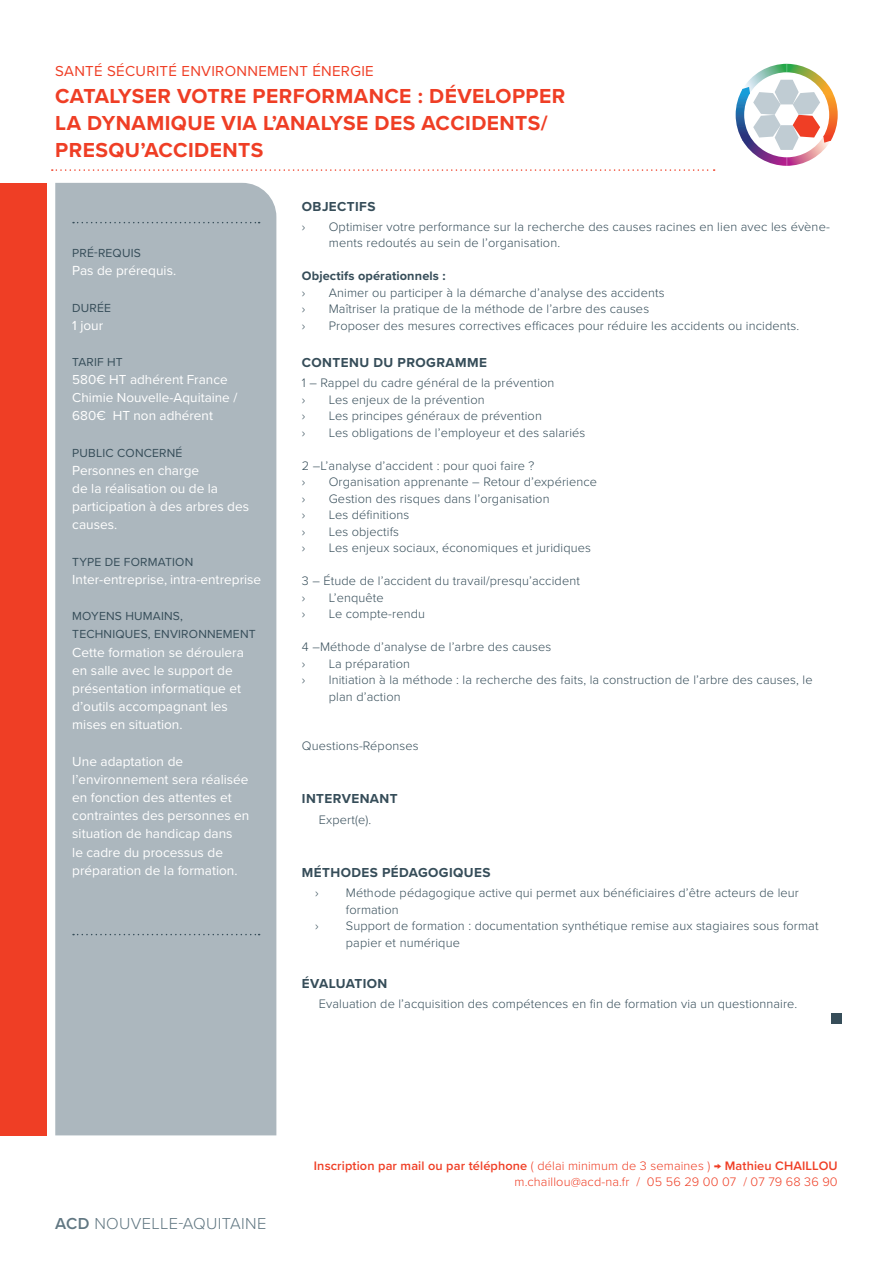
<style>
.page{position:relative;width:893px;height:1263px;background:#fff}
.page>*{position:absolute;margin:0;border:0;box-sizing:border-box;transform-origin:0 0}
.t1{font:700 21px/27px "Proxima Nova";letter-spacing:.02em;color:#ef3e25}
.t2{font:300 16.5px "Proxima Nova";letter-spacing:.02em;color:#617782}
.t3{font:15px "Proxima Nova";letter-spacing:.02em;color:#ef3e25}
.t4{font:13.65px/18.1px "Proxima Nova";color:#fff}
.t5{font:700 13.5px "Proxima Nova";letter-spacing:.03em;color:#364d59}
.t6{font:13.5px/18px "Proxima Nova";color:#fff}
.t7{font:300 12.75px/16.5px "Proxima Nova";letter-spacing:.01em;color:#364d59}
.TEXTE_COURANT_SANS_TAB{font:300 12.75px/16.5px "Proxima Nova";letter-spacing:.01em;color:#ef3e25;text-align:right}
.t8{font:700 12.75px "Proxima Nova";letter-spacing:.01em;color:#364d59}
.t9{font:12.15px/18.1px "Proxima Nova";letter-spacing:.015em;color:#364d59}
.t10{font:12px "Proxima Nova";letter-spacing:.015em;color:#364d59}
.s1{font-weight:600}
</style>
<div class="page">
<div style="left:0;top:183px;width:47px;height:952px;background:#ef3e25"></div>
<div style="left:55px;top:183px;width:221px;height:952px;background:#acb7be"></div>
<svg style="left:73px;top:222px;width:187px;height:1px"></svg>
<svg style="left:73px;top:934px;width:187px;height:1px"></svg>
<div style="left:831px;top:1013px;width:11px;height:11px;background:#364d59"></div>
<svg style="left:52px;top:169px;width:663px;height:2px"></svg>
<svg style="left:736px;top:64px;width:102px;height:102px"></svg>
<p class="t3" style="left:55px;top:59px;width:320px">SANTÉ SÉCURITÉ ENVIRONNEMENT ÉNERGIE</p>
<p class="t1" style="left:55px;top:82px;width:512px">CATALYSER VOTRE PERFORMANCE : DÉVELOPPER<br>LA DYNAMIQUE VIA L’ANALYSE DES ACCIDENTS/<br>PRESQU’ACCIDENTS</p>
<p class="t9" style="left:72px;top:244px;width:70px">PRÉ-REQUIS</p>
<p class="t4" style="left:72px;top:261px;width:105px">Pas de prérequis.</p>
<p class="t9" style="left:72px;top:298px;width:40px">DURÉE</p>
<p class="t4" style="left:72px;top:316px;width:33px">1 jour</p>
<p class="t10" style="left:72px;top:353px;width:52px">TARIF HT</p>
<p class="t6" style="left:72px;top:370px;width:167px">580€ HT adhérent France<br>Chimie Nouvelle-Aquitaine /<br>680€ HT non adhérent</p>
<p class="t9" style="left:72px;top:443px;width:112px">PUBLIC CONCERNÉ</p>
<p class="t4" style="left:72px;top:460px;width:178px">Personnes en charge<br>de la réalisation ou de la participation à des arbres des causes.</p>
<p class="t9" style="left:72px;top:552px;width:122px">TYPE DE FORMATION</p>
<p class="t4" style="left:72px;top:569px;width:190px">Inter-entreprise, intra-entreprise</p>
<p class="t9" style="left:72px;top:606px;width:185px">MOYENS HUMAINS,<br>TECHNIQUES, ENVIRONNEMENT</p>
<p class="t4" style="left:72px;top:642px;width:173px">Cette formation se déroulera en salle avec le support de présentation informatique et d’outils accompagnant les mises en situation.</p>
<p class="t4" style="left:72px;top:751px;width:179px">Une adaptation de l’environnement sera réalisée en fonction des attentes et contraintes des personnes en situation de handicap dans<br>le cadre du processus de préparation de la formation.</p>
<p class="t5" style="left:302px;top:196px;width:75px">OBJECTIFS</p>
<p class="t7" style="left:302px;top:218px;width:5px">›</p>
<p class="t7" style="left:329px;top:218px;width:503px">Optimiser votre performance sur la recherche des causes racines en lien avec les évène&shy;ments redoutés au sein de l’organisation.</p>
<p class="t8" style="left:302px;top:267px;width:145px">Objectifs opérationnels :</p>
<p class="t7" style="left:302px;top:284px;width:5px">›</p>
<p class="t7" style="left:329px;top:284px;width:337px">Animer ou participer à la démarche d’analyse des accidents</p>
<p class="t7" style="left:302px;top:300px;width:5px">›</p>
<p class="t7" style="left:329px;top:300px;width:322px">Maîtriser la pratique de la méthode de l’arbre des causes</p>
<p class="t7" style="left:302px;top:317px;width:5px">›</p>
<p class="t7" style="left:329px;top:317px;width:472px">Proposer des mesures correctives efficaces pour réduire les accidents ou incidents.</p>
<p class="t5" style="left:302px;top:352px;width:186px">CONTENU DU PROGRAMME</p>
<p class="t7" style="left:302px;top:374px;width:254px">1 – Rappel du cadre général de la prévention</p>
<p class="t7" style="left:302px;top:390px;width:5px">›</p>
<p class="t7" style="left:329px;top:390px;width:157px">Les enjeux de la prévention</p>
<p class="t7" style="left:302px;top:407px;width:5px">›</p>
<p class="t7" style="left:329px;top:407px;width:215px">Les principes généraux de prévention</p>
<p class="t7" style="left:302px;top:423px;width:5px">›</p>
<p class="t7" style="left:329px;top:423px;width:258px">Les obligations de l’employeur et des salariés</p>
<p class="t7" style="left:302px;top:456px;width:234px">2 –L’analyse d’accident : pour quoi faire ?</p>
<p class="t7" style="left:302px;top:473px;width:5px">›</p>
<p class="t7" style="left:329px;top:473px;width:270px">Organisation apprenante – Retour d’expérience</p>
<p class="t7" style="left:302px;top:489px;width:5px">›</p>
<p class="t7" style="left:329px;top:489px;width:222px">Gestion des risques dans l’organisation</p>
<p class="t7" style="left:302px;top:506px;width:5px">›</p>
<p class="t7" style="left:329px;top:506px;width:82px">Les définitions</p>
<p class="t7" style="left:302px;top:522px;width:5px">›</p>
<p class="t7" style="left:329px;top:522px;width:72px">Les objectifs</p>
<p class="t7" style="left:302px;top:539px;width:5px">›</p>
<p class="t7" style="left:329px;top:539px;width:264px">Les enjeux sociaux, économiques et juridiques</p>
<p class="t7" style="left:302px;top:572px;width:279px">3 – Étude de l’accident du travail/presqu’accident</p>
<p class="t7" style="left:302px;top:588px;width:5px">›</p>
<p class="t7" style="left:329px;top:588px;width:56px">L’enquête</p>
<p class="t7" style="left:302px;top:605px;width:5px">›</p>
<p class="t7" style="left:329px;top:605px;width:98px">Le compte-rendu</p>
<p class="t7" style="left:302px;top:638px;width:251px">4 –Méthode d’analyse de l’arbre des causes</p>
<p class="t7" style="left:302px;top:654px;width:5px">›</p>
<p class="t7" style="left:329px;top:654px;width:83px">La préparation</p>
<p class="t7" style="left:302px;top:671px;width:5px">›</p>
<p class="t7" style="left:329px;top:671px;width:485px">Initiation à la méthode : la recherche des faits, la construction de l’arbre des causes, le plan d’action</p>
<p class="t7" style="left:302px;top:737px;width:118px">Questions-Réponses</p>
<p class="t5" style="left:302px;top:789px;width:97px">INTERVENANT</p>
<p class="t7" style="left:319px;top:810px;width:54px">Expert(e).</p>
<p class="t5" style="left:302px;top:862px;width:190px">MÉTHODES PÉDAGOGIQUES</p>
<p class="t7" style="left:315px;top:884px;width:5px">›</p>
<p class="t7" style="left:346px;top:884px;width:455px">Méthode pédagogique active qui permet aux bénéficiaires d’être acteurs de leur formation</p>
<p class="t7" style="left:315px;top:917px;width:5px">›</p>
<p class="t7" style="left:346px;top:917px;width:474px">Support de formation : documentation synthétique remise aux stagiaires sous format papier et numérique</p>
<p class="t5" style="left:302px;top:973px;width:87px">ÉVALUATION</p>
<p class="t7" style="left:319px;top:995px;width:480px">Evaluation de l’acquisition des compétences en fin de formation via un questionnaire.</p>
<p class="t2" style="left:55px;top:1211px;width:213px"><span class="s1">ACD</span> NOUVELLE-AQUITAINE</p>
<p class="TEXTE_COURANT_SANS_TAB" style="left:314px;top:1157px;width:525px"><span class="s1">Inscription par mail ou par téléphone</span> ( délai minimum de 3 semaines ) <span class="s1">→ Mathieu CHAILLOU </span>m.chaillou@acd-na.fr / 05 56 29 00 07 / 07 79 68 36 90</p>
</div>
